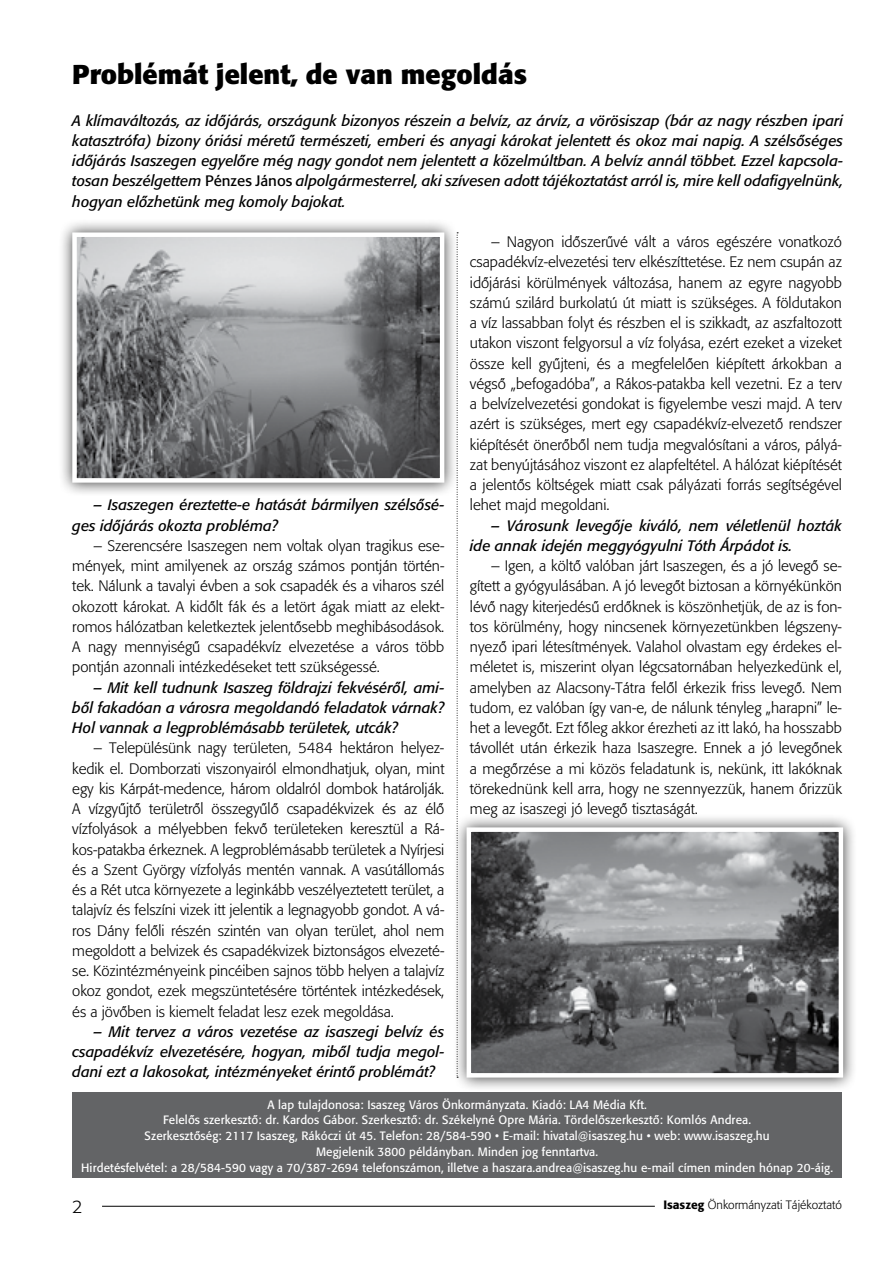
<style>
.page{position:relative;width:893px;height:1263px;background:#fff}
.page>*{position:absolute;margin:0;border:0;box-sizing:border-box;transform-origin:0 0}
.t1{font:27px "Formata Bold Hun";color:#000}
.t2{font:18px "Formata Light Hun";color:#000}
.t3{font:15px/20.2px "Formata Light Hun";color:#000;text-align:justify}
.t4{font:15px/20.2px "Formata Regular Italic Hun";color:#000;text-align:justify}
.t5{font:12px/15.8px "Formata Regular Hun";letter-spacing:.01em;color:#fff;text-align:center}
.t6{font:12px "Formata Light Hun";color:#000}
.s1{font-family:"Formata Regular Hun"}
.s2{font-family:"Formata Medium Hun"}
</style>
<div class="page">
<hr style="left:102px;top:1206px;width:553px;height:1px;background:#000">
<div style="left:72px;top:1093px;width:770px;height:85px;background:#636466"></div>
<svg style="left:457px;top:496px;width:1px;height:316px"></svg>
<div style="left:57px;top:218px;width:401px;height:278px;background:#000;opacity:.75"></div>
<img style="left:77px;top:237px;width:362px;height:241px">
<div style="left:72px;top:232px;width:372px;height:251px;border:4px solid #fff"></div>
<div style="left:452px;top:812px;width:405px;height:279px;background:#000;opacity:.75"></div>
<img style="left:472px;top:832px;width:366px;height:240px">
<div style="left:467px;top:827px;width:376px;height:250px;border:4px solid #fff"></div>
<h1 class="t1" style="left:72px;top:57px;width:457px">Problémát jelent, de van megoldás</h1>
<p class="t4" style="left:72px;top:110px;width:772px">A klímaváltozás, az idôjárás, országunk bizonyos részein a belvíz, az árvíz, a vörösiszap (bár az nagy részben ipari katasztrófa) bizony óriási méretû természeti, emberi és anyagi károkat jelentett és okoz mai napig. A szélsôséges idôjárás Isaszegen egyelôre még nagy gondot nem jelentett a közelmúltban. A belvíz annál többet. Ezzel kapcsola&shy;tosan beszélgettem <span class="s1">Pénzes János</span> alpolgármesterrel, aki szívesen adott tájékoztatást arról is, mire kell odafigyelnünk, hogyan elôzhetünk meg komoly bajokat.</p>
<p class="t4" style="left:72px;top:495px;width:374px;text-indent:21px">– Isaszegen éreztette-e hatását bármilyen szélsôsé&shy;ges idôjárás okozta probléma?</p>
<p class="t3" style="left:72px;top:536px;width:374px;text-indent:21px">– Szerencsére Isaszegen nem voltak olyan tragikus ese&shy;mények, mint amilyenek az ország számos pontján történ&shy;tek. Nálunk a tavalyi évben a sok csapadék és a viharos szél okozott károkat. A kidôlt fák és a letört ágak miatt az elekt&shy;romos hálózatban keletkeztek jelentôsebb meghibásodások.<br>A nagy mennyiségû csapadékvíz elvezetése a város több pontján azonnali intézkedéseket tett szükségessé.</p>
<p class="t4" style="left:72px;top:677px;width:374px;text-indent:21px">– Mit kell tudnunk Isaszeg földrajzi fekvésérôl, ami&shy;bôl fakadóan a városra megoldandó feladatok várnak?<br>Hol vannak a legproblémásabb területek, utcák?</p>
<p class="t3" style="left:72px;top:738px;width:374px;text-indent:21px">– Településünk nagy területen, 5484 hektáron helyez&shy;kedik el. Domborzati viszonyairól elmondhatjuk, olyan, mint egy kis Kárpát-medence, három oldalról dombok határolják.<br>A vízgyûjtô területrôl összegyûlô csapadékvizek és az élô vízfolyások a mélyebben fekvô területeken keresztül a Rá&shy;kos-patakba érkeznek. A legproblémásabb területek a Nyírjesi és a Szent György vízfolyás mentén vannak. A vasútállomás és a Rét utca környezete a leginkább veszélyeztetett terület, a talajvíz és felszíni vizek itt jelentik a legnagyobb gondot. A vá&shy;ros Dány felôli részén szintén van olyan terület, ahol nem megoldott a belvizek és csapadékvizek biztonságos elvezeté&shy;se. Közintézményeink pincéiben sajnos több helyen a talajvíz okoz gondot, ezek megszüntetésére történtek intézkedések, és a jövôben is kiemelt feladat lesz ezek megoldása.</p>
<p class="t4" style="left:72px;top:1021px;width:374px;text-indent:21px">– Mit tervez a város vezetése az isaszegi belvíz és csapadékvíz elvezetésére, hogyan, mibôl tudja megol&shy;dani ezt a lakosokat, intézményeket érintô problémát?</p>
<p class="t3" style="left:470px;top:232px;width:374px;text-indent:21px">– Nagyon idôszerûvé vált a város egészére vonatkozó csapadékvíz-elvezetési terv elkészíttetése. Ez nem csupán az idôjárási körülmények változása, hanem az egyre nagyobb számú szilárd burkolatú út miatt is szükséges. A földutakon a víz lassabban folyt és részben el is szikkadt, az aszfaltozott utakon viszont felgyorsul a víz folyása, ezért ezeket a vizeket össze kell gyûjteni, és a megfelelôen kiépített árkokban a végsô „befogadóba”, a Rákos-patakba kell vezetni. Ez a terv a belvízelvezetési gondokat is figyelembe veszi majd. A terv azért is szükséges, mert egy csapadékvíz-elvezetô rendszer kiépítését önerôbôl nem tudja megvalósítani a város, pályá&shy;zat benyújtásához viszont ez alapfeltétel. A hálózat kiépítését a jelentôs költségek miatt csak pályázati forrás segítségével lehet majd megoldani.</p>
<p class="t4" style="left:470px;top:515px;width:374px;text-indent:21px">– Városunk levegôje kiváló, nem véletlenül hozták ide annak idején meggyógyulni Tóth Árpádot is.</p>
<p class="t3" style="left:470px;top:556px;width:374px;text-indent:21px">– Igen, a költô valóban járt Isaszegen, és a jó levegô se&shy;gített a gyógyulásában. A jó levegôt biztosan a környékünkön lévô nagy kiterjedésû erdôknek is köszönhetjük, de az is fon&shy;tos körülmény, hogy nincsenek környezetünkben légszen - nyezô ipari létesítmények. Valahol olvastam egy érdekes el&shy;méletet is, miszerint olyan légcsatornában helyezkedünk el, amelyben az Alacsony-Tátra felôl érkezik friss levegô. Nem tudom, ez valóban így van-e, de nálunk tényleg „harapni” le&shy;het a levegôt. Ezt fôleg akkor érezheti az itt lakó, ha hosszabb távollét után érkezik haza Isaszegre. Ennek a jó levegônek a megôrzése a mi közös feladatunk is, nekünk, itt lakóknak törekednünk kell arra, hogy ne szennyezzük, hanem ôrizzük meg az isaszegi jó levegô tisztaságát.</p>
<p class="t5" style="left:81px;top:1096px;width:753px">A lap tulajdonosa: Isaszeg Város Önkormányzata. Kiadó: LA4 Média Kft.<br>Felelôs szerkesztô: dr. Kardos Gábor. Szerkesztô: dr. Székelyné Opre Mária. Tördelôszerkesztô: Komlós Andrea.<br>Szerkesztôség: 2117 Isaszeg, Rákóczi út 45. Telefon: 28/584-590 • E-mail: hivatal@isaszeg.hu • web: www.isaszeg.hu<br>Megjelenik 3800 példányban. Minden jog fenntartva.<br>Hirdetésfelvétel: a 28/584-590 vagy a 70/387-2694 telefonszámon, illetve a haszara.andrea@isaszeg.hu e-mail címen minden hónap 20-áig.</p>
<p class="t2" style="left:72px;top:1196px;width:12px">2</p>
<p class="t6" style="left:663px;top:1197px;width:180px"><span class="s2">Isaszeg</span> Önkormányzati Tájékoztató</p>
</div>
